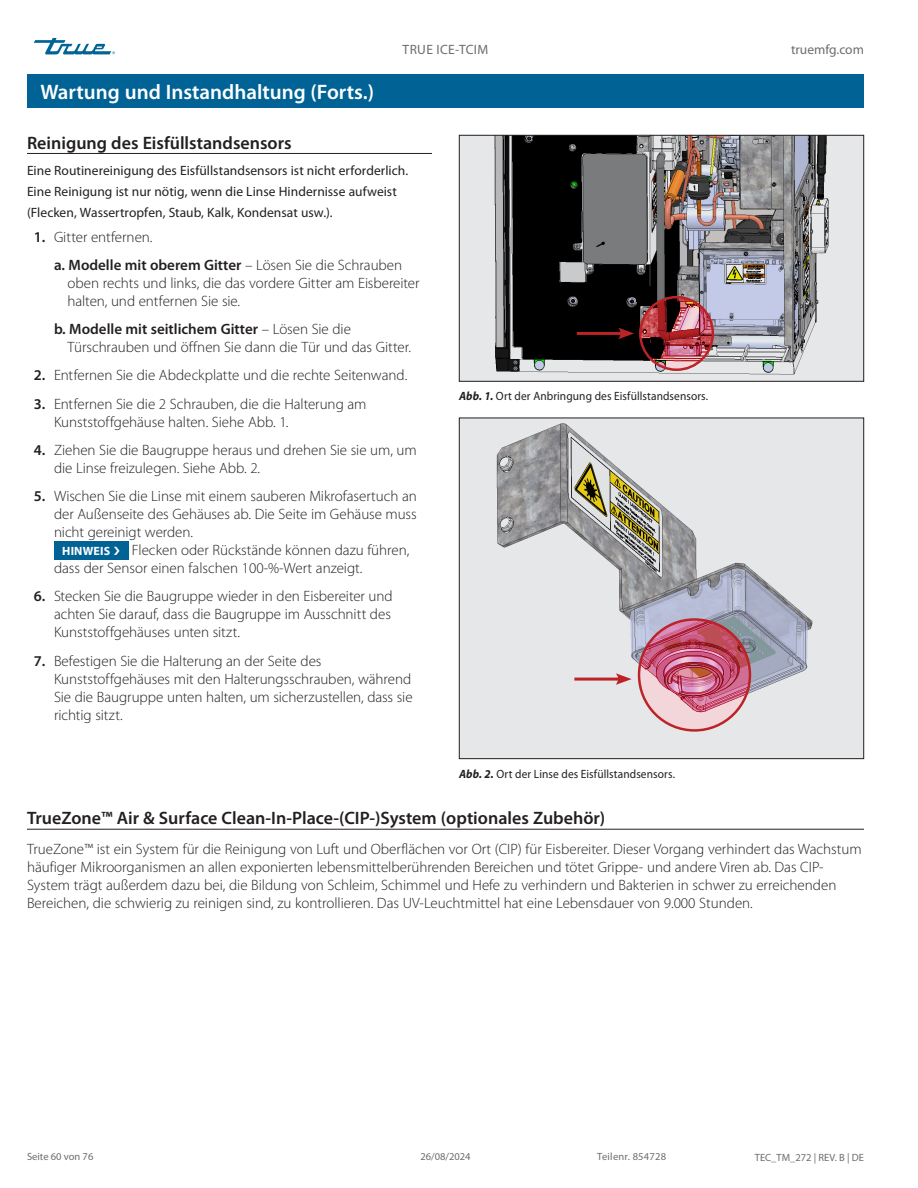
<style>
.page{position:relative;width:918px;height:1188px;background:#fff}
.page>*{position:absolute;margin:0;border:0;box-sizing:border-box;transform-origin:0 0}
.Title_bar_Page_header{font:600 21px "Myriad Pro";color:#fff}
.Subhead_underscore_H1{font:600 18px "Myriad Pro";color:#231f20}
.Body_Text_light_Normal{font:300 15px/18px "Myriad Pro";color:#231f20}
.Nomenclature_text{font:13.5px/21px "Myriad Pro";letter-spacing:.005em;color:#231f20}
.t1{font:13.5px "Myriad Pro";letter-spacing:.025em;color:#6c6d70}
.t2{font:13.5px "Myriad Pro";color:#6c6d70}
.Caption_FIG_Regular{font:12px "Myriad Pro";letter-spacing:.01em;color:#231f20;scale:.95 1}
.Table_text{font:700 12px "Myriad Pro";letter-spacing:.015em;color:#fff}
.t3{font:10.5px "Myriad Pro";color:#6c6d70}
.t4{font:10.5px "Myriad Pro";letter-spacing:.025em;color:#6c6d70}
.s1{font-weight:600}
.s2{font-weight:700;font-style:italic}
</style>
<div class="page">
<svg style="left:34px;top:38px;width:81px;height:16px"></svg>
<hr style="left:27px;top:153px;width:405px;height:1px;background:#231f20">
<div style="left:54px;top:541px;width:74px;height:19px;background:#016395"></div>
<hr style="left:27px;top:829px;width:837px;height:1px;background:#231f20">
<div style="left:459px;top:135px;width:405px;height:246px;background:#e6e7e9"></div>
<img style="left:494px;top:137px;width:335px;height:238px">
<div style="left:459px;top:135px;width:405px;height:247px;border:1px solid #231f20"></div>
<div style="left:459px;top:418px;width:405px;height:341px;background:#e6e7e9"></div>
<img style="left:496px;top:423px;width:317px;height:309px">
<div style="left:459px;top:418px;width:405px;height:341px;border:1px solid #231f20"></div>
<div style="left:27px;top:74px;width:837px;height:34px;background:#016395"></div>
<svg style="left:639px;top:619px;width:111px;height:111px"></svg>
<div style="left:638px;top:618px;width:113px;height:114px;border:2px solid #bc2326;border-radius:50%"></div>
<hr style="left:574px;top:678px;width:47px;height:3px;background:#bc2326">
<svg style="left:616px;top:673px;width:16px;height:12px"></svg>
<svg style="left:640px;top:297px;width:73px;height:73px"></svg>
<div style="left:639px;top:296px;width:75px;height:75px;border:2px solid #bc2326;border-radius:50%"></div>
<hr style="left:577px;top:332px;width:47px;height:3px;background:#bc2326">
<svg style="left:618px;top:328px;width:16px;height:11px"></svg>
<p class="Title_bar_Page_header" style="left:41px;top:80px;width:335px">Wartung und Instandhaltung (Forts.)</p>
<p class="t1" style="left:403px;top:42px;width:87px">TRUE ICE-TCIM</p>
<p class="t2" style="left:791px;top:42px;width:74px">truemfg.com</p>
<p class="Subhead_underscore_H1" style="left:27px;top:132px;width:266px">Reinigung des Eisfüllstandsensors</p>
<p class="Nomenclature_text" style="left:27px;top:160px;width:383px">Eine Routinereinigung des Eisfüllstandsensors ist nicht erforderlich.<br>Eine Reinigung ist nur nötig, wenn die Linse Hindernisse aufweist (Flecken, Wassertropfen, Staub, Kalk, Kondensat usw.).</p>
<p class="Body_Text_light_Normal" style="left:34px;top:228px;width:120px"><span class="s1">1.</span> Gitter entfernen.</p>
<p class="Body_Text_light_Normal" style="left:68px;top:256px;width:354px;text-indent:-14px"><span class="s1">a. Modelle mit oberem Gitter</span> – Lösen Sie die Schrauben oben rechts und links, die das vordere Gitter am Eisbereiter halten, und entfernen Sie sie.</p>
<p class="Body_Text_light_Normal" style="left:68px;top:320px;width:345px;text-indent:-14px"><span class="s1">b. Modelle mit seitlichem Gitter</span> – Lösen Sie die<br>Türschrauben und öffnen Sie dann die Tür und das Gitter.</p>
<p class="Body_Text_light_Normal" style="left:34px;top:367px;width:375px"><span class="s1">2.</span> Entfernen Sie die Abdeckplatte und die rechte Seitenwand.</p>
<p class="Body_Text_light_Normal" style="left:54px;top:395px;width:314px;text-indent:-20px"><span class="s1">3.</span> Entfernen Sie die 2 Schrauben, die die Halterung am<br>Kunststoffgehäuse halten. Siehe Abb. 1.</p>
<p class="Body_Text_light_Normal" style="left:54px;top:441px;width:364px;text-indent:-20px"><span class="s1">4.</span> Ziehen Sie die Baugruppe heraus und drehen Sie sie um, um die Linse freizulegen. Siehe Abb. 2.</p>
<p class="Body_Text_light_Normal" style="left:54px;top:487px;width:364px;text-align:justify;text-indent:-20px"><span class="s1">5.</span> Wischen Sie die Linse mit einem sauberen Mikrofasertuch an der Außenseite des Gehäuses ab. Die Seite im Gehäuse muss nicht gereinigt werden.</p>
<p class="Table_text" style="left:62px;top:544px;width:50px">HINWEIS</p>
<p class="Body_Text_light_Normal" style="left:54px;top:541px;width:357px;text-indent:78px">Flecken oder Rückstände können dazu führen, dass der Sensor einen falschen 100-%-Wert anzeigt.</p>
<p class="Body_Text_light_Normal" style="left:54px;top:588px;width:340px;text-align:justify;text-indent:-20px"><span class="s1">6.</span> Stecken Sie die Baugruppe wieder in den Eisbereiter und achten Sie darauf, dass die Baugruppe im Ausschnitt des Kunststoffgehäuses unten sitzt.</p>
<p class="Body_Text_light_Normal" style="left:54px;top:652px;width:360px;text-indent:-20px"><span class="s1">7.</span> Befestigen Sie die Halterung an der Seite des Kunststoffgehäuses mit den Halterungsschrauben, während Sie die Baugruppe unten halten, um sicherzustellen, dass sie richtig sitzt.</p>
<p class="Caption_FIG_Regular" style="left:459px;top:389px;width:264px"><span class="s2">Abb. 1.</span> Ort der Anbringung des Eisfüllstandsensors.</p>
<p class="Caption_FIG_Regular" style="left:459px;top:766px;width:229px"><span class="s2">Abb. 2.</span> Ort der Linse des Eisfüllstandsensors.</p>
<p class="Subhead_underscore_H1" style="left:27px;top:808px;width:580px">TrueZone™ Air &amp; Surface Clean-In-Place-(CIP-)System (optionales Zubehör)</p>
<p class="Body_Text_light_Normal" style="left:27px;top:841px;width:836px">TrueZone™ ist ein System für die Reinigung von Luft und Oberflächen vor Ort (CIP) für Eisbereiter. Dieser Vorgang verhindert das Wachstum häufiger Mikroorganismen an allen exponierten lebensmittelberührenden Bereichen und tötet Grippe- und andere Viren ab. Das CIP-System trägt außerdem dazu bei, die Bildung von Schleim, Schimmel und Hefe zu verhindern und Bakterien in schwer zu erreichenden Bereichen, die schwierig zu reinigen sind, zu kontrollieren. Das UV-Leuchtmittel hat eine Lebensdauer von 9.000 Stunden.</p>
<p class="t3" style="left:27px;top:1150px;width:68px">Seite 60 von 76</p>
<p class="t3" style="left:420px;top:1150px;width:52px">26/08/2024</p>
<p class="t4" style="left:597px;top:1150px;width:71px">Teilenr. 854728</p>
<p class="t3" style="left:755px;top:1151px;width:111px">TEC_TM_272 | REV. B | DE</p>
</div>
